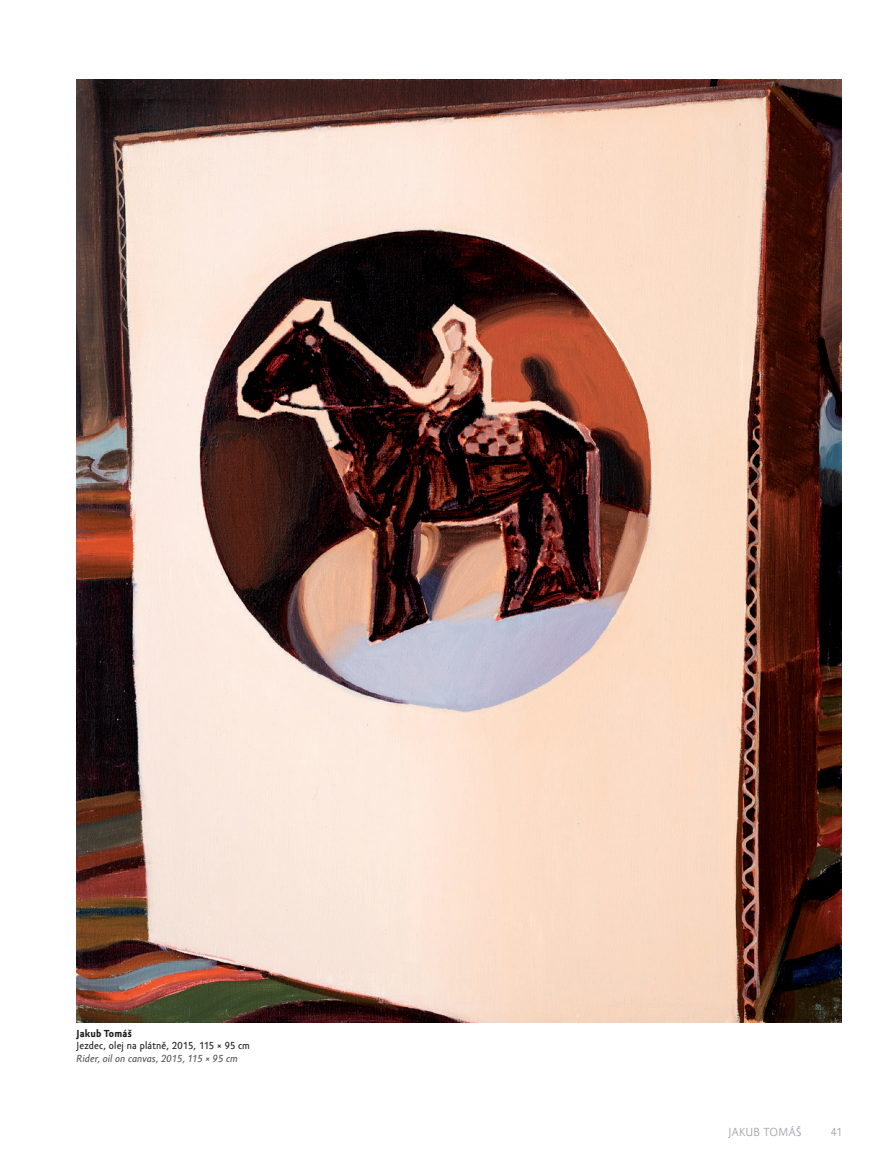
<style>
.page{position:relative;width:893px;height:1170px;background:#fff}
.page>*{position:absolute;margin:0;border:0;box-sizing:border-box;transform-origin:0 0}
.t1{font:12px "Amor Sans Pro";letter-spacing:.03em;color:#9d9ea7}
.t2{font:10.5px "Amor Sans Text Pro";letter-spacing:.015em;color:#231f20}
.t3{font:italic 10.5px "Amor Sans Text Pro";letter-spacing:.01em;color:#575657}
.t4{font:700 10.5px "Amor Sans Text Pro";letter-spacing:.015em;color:#231f20}
</style>
<div class="page">
<img style="left:77px;top:80px;width:765px;height:942px">
<p class="t4" style="left:77px;top:1026px;width:57px">Jakub Tomáš</p>
<p class="t2" style="left:77px;top:1039px;width:175px">Jezdec, olej na plátně, 2015, 115 × 95 cm</p>
<p class="t3" style="left:77px;top:1052px;width:163px">Rider, oil on canvas, 2015, 115 × 95 cm</p>
<p class="t1" style="left:728px;top:1125px;width:75px">JAKUB TOMÁŠ</p>
<p class="t1" style="left:831px;top:1125px;width:13px">41</p>
</div>
